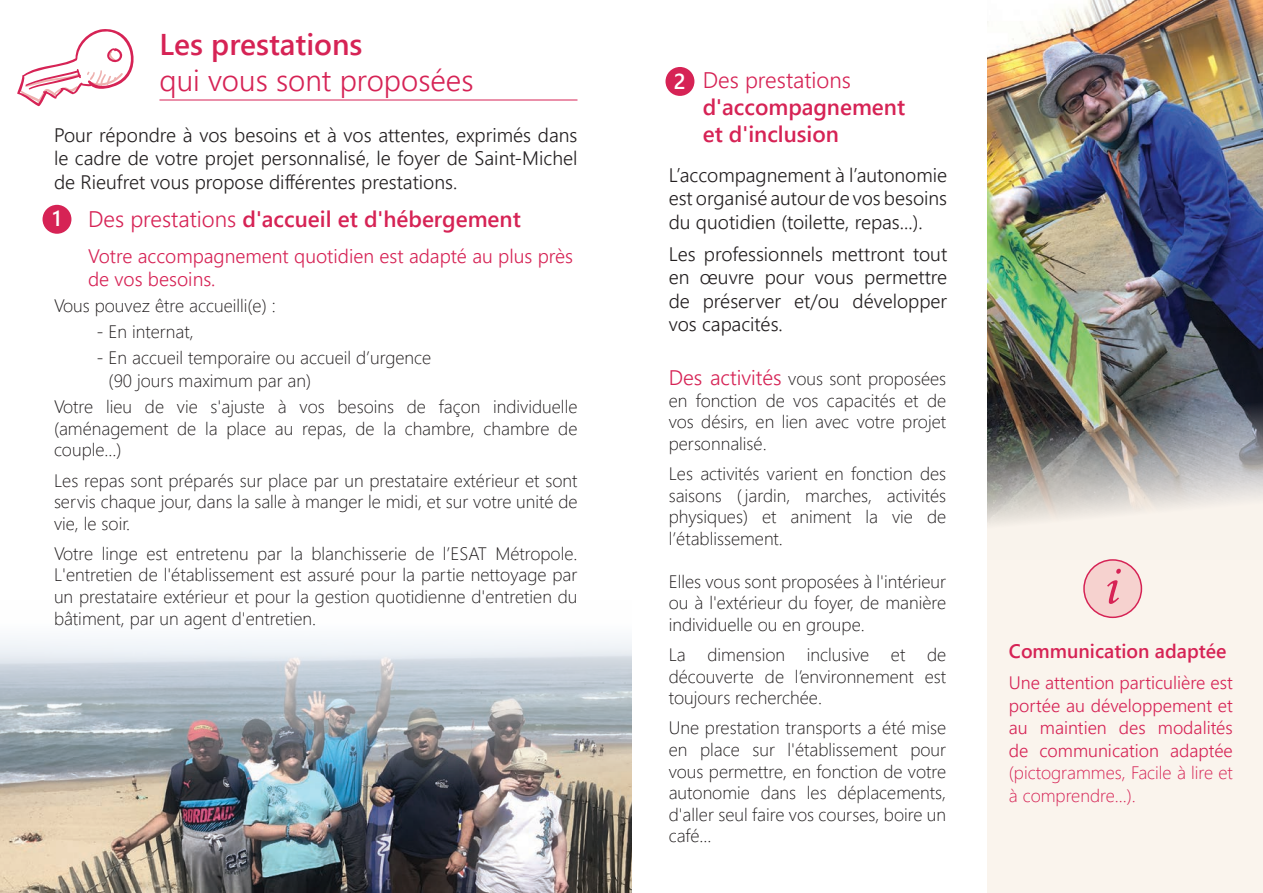
<style>
.page{position:relative;width:1263px;height:893px;background:#fff}
.page>*{position:absolute;margin:0;border:0;box-sizing:border-box;transform-origin:0 0}
.t1{font:55.5px "Monotype Corsiva";color:#d62355}
.t2{font:300 30px "Segoe UI";color:#d62355}
.t3{font:600 30px "Segoe UI";color:#d62355}
.t4{font:600 22.5px/27px "Segoe UI";color:#d62355}
.t5{font:300 22.5px "Segoe UI";color:#d62355}
.t6{font:600 21.6px "Segoe UI";color:#fff}
.t7{font:300 19.5px/23.4px "Segoe UI";color:#231f20;text-align:justify}
.t8{font:300 19.5px/23.4px "Segoe UI";color:#d62355}
.t9{font:600 19.5px "Segoe UI";color:#d62355}
.t10{font:300 18px/21.6px "Segoe UI";color:#231f20;text-align:justify}
.t11{font:300 18px/22.5px "Segoe UI";color:#d62355;text-align:justify}
.t12{font:300 18px/22.5px "Segoe UI";color:#d62355}
.s1{font-weight:300}
.s2{font-size:21px;color:#d62355}
</style>
<div class="page">
<hr style="left:159px;top:100px;width:418px;height:1px;background:#d62355">
<img style="left:0;top:638px;width:632px;height:255px">
<div style="left:987px;top:0;width:276px;height:893px;background:#faf4ed"></div>
<img style="left:987px;top:0;width:276px;height:524px">
<div style="left:43px;top:205px;width:28px;height:29px;background:#d62355;border-radius:50%"></div>
<div style="left:665px;top:67px;width:29px;height:29px;background:#d62355;border-radius:50%"></div>
<svg style="left:17px;top:29px;width:117px;height:77px"></svg>
<div style="left:1084px;top:560px;width:57px;height:57px;background:#f6d2cf;border-radius:50%"></div>
<div style="left:1083px;top:559px;width:59px;height:59px;border:2px solid #d62355;border-radius:50%"></div>
<h2 class="t3" style="left:159px;top:32px;width:205px">Les prestations</h2>
<h2 class="t2" style="left:159px;top:52px;width:316px">qui vous sont proposées</h2>
<p class="t7" style="left:54px;top:125px;width:525px">Pour répondre à vos besoins et à vos attentes, exprimés dans le cadre de votre projet personnalisé, le foyer de Saint-Michel de Rieufret vous propose différentes prestations.</p>
<p class="t4" style="left:88px;top:208px;width:434px"><span class="s1">Des prestations</span> d'accueil et d'hébergement</p>
<p class="t8" style="left:88px;top:242px;width:487px">Votre accompagnement quotidien est adapté au plus près de vos besoins.</p>
<p class="t10" style="left:54px;top:297px;width:223px">Vous pouvez être accueilli(e) :</p>
<p class="t10" style="left:97px;top:323px;width:99px">- En internat,</p>
<p class="t10" style="left:109px;top:348px;width:324px;line-height:23.4px;text-indent:-12px">- En accueil temporaire ou accueil d’urgence (90 jours maximum par an)</p>
<p class="t10" style="left:54px;top:398px;width:525px">Votre lieu de vie s'ajuste à vos besoins de façon individuelle (aménagement de la place au repas, de la chambre, chambre de couple...)</p>
<p class="t10" style="left:54px;top:471px;width:525px">Les repas sont préparés sur place par un prestataire extérieur et sont servis chaque jour, dans la salle à manger le midi, et sur votre unité de vie, le soir.</p>
<p class="t10" style="left:54px;top:544px;width:525px">Votre linge est entretenu par la blanchisserie de l’ESAT Métropole.<br>L'entretien de l'établissement est assuré pour la partie nettoyage par un prestataire extérieur et pour la gestion quotidienne d'entretien du bâtiment, par un agent d'entretien.</p>
<p class="t6" style="left:52px;top:210px;width:10px">1</p>
<p class="t5" style="left:703px;top:71px;width:150px">Des prestations</p>
<p class="t4" style="left:703px;top:95px;width:204px">d'accompagnement et d'inclusion</p>
<p class="t7" style="left:669px;top:165px;width:280px">L’accompagnement à l’autonomie est organisé autour de vos besoins du quotidien (toilette, repas...).</p>
<p class="t7" style="left:669px;top:244px;width:280px">Les professionnels mettront tout en œuvre pour vous permettre de préserver et/ou développer vos capacités.</p>
<p class="t6" style="left:674px;top:72px;width:13px">2</p>
<p class="t10" style="left:669px;top:370px;width:279px"><span class="s2">Des activités</span> vous sont proposées en fonction de vos capacités et de vos désirs, en lien avec votre projet personnalisé.</p>
<p class="t10" style="left:669px;top:465px;width:279px">Les activités varient en fonction des saisons ( jardin, marches, activités physiques) et animent la vie de l’établissement.</p>
<p class="t10" style="left:669px;top:572px;width:279px">Elles vous sont proposées à l'intérieur ou à l'extérieur du foyer, de manière individuelle ou en groupe.</p>
<p class="t10" style="left:669px;top:646px;width:279px">La dimension inclusive et de découverte de l’environnement est toujours recherchée.</p>
<p class="t10" style="left:669px;top:719px;width:279px">Une prestation transports a été mise en place sur l'établissement pour vous permettre, en fonction de votre autonomie dans les déplacements, d'aller seul faire vos courses, boire un café...</p>
<h1 class="t1" style="left:1103px;top:552px;width:15px">i</h1>
<p class="t9" style="left:1009px;top:644px;width:219px">Communication adaptée</p>
<p class="t11" style="left:1009px;top:670px;width:225px">Une attention particulière est portée au développement et au maintien des modalités de communication adaptée</p>
<p class="t12" style="left:1009px;top:763px;width:225px">(pictogrammes, Facile à lire et à comprendre...).</p>
</div>
